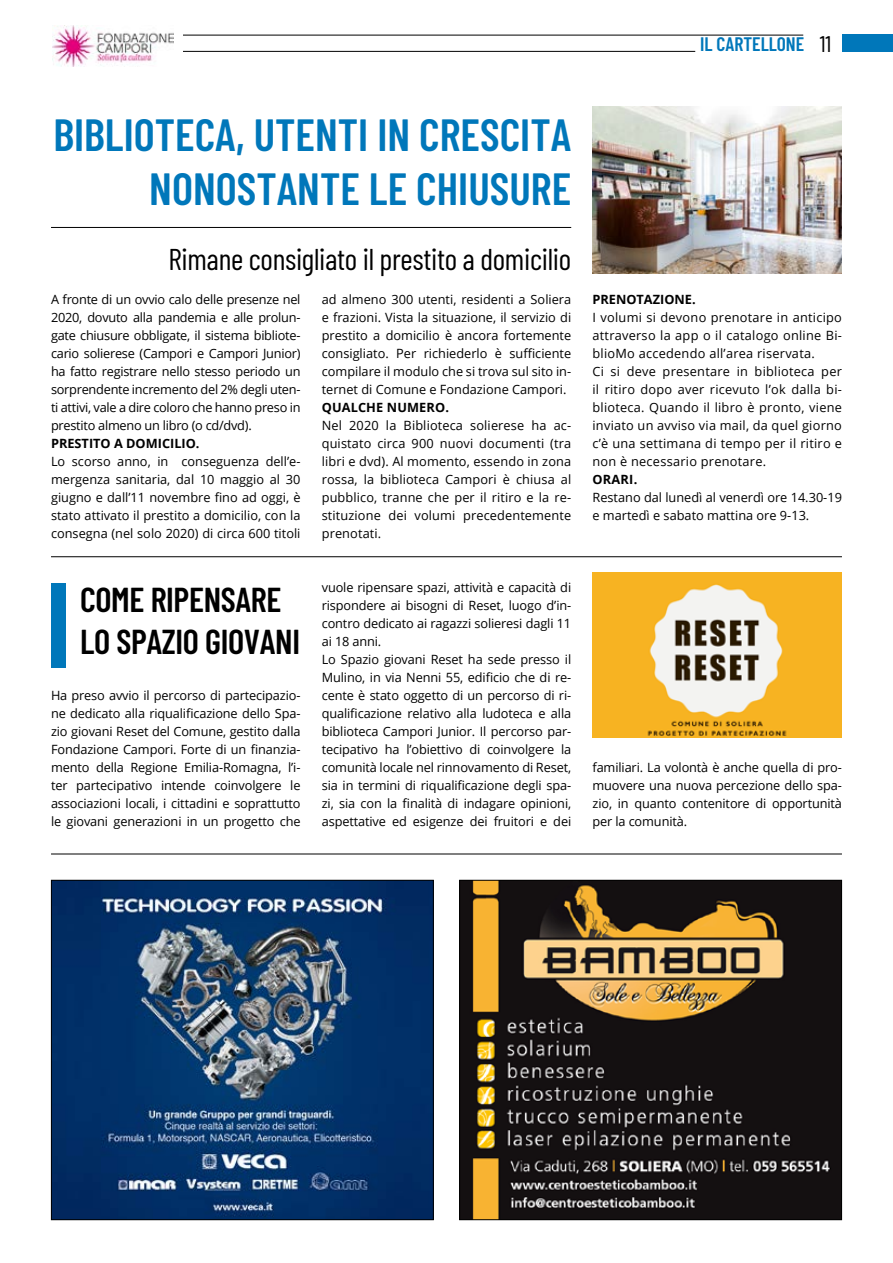
<style>
.page{position:relative;width:893px;height:1263px;background:#fff}
.page>*{position:absolute;margin:0;border:0;box-sizing:border-box;transform-origin:0 0}
.t1{font:600 45px/54px "Barlow Condensed";color:#0077ba;text-align:right}
.t2{font:600 34.5px/41.4px "Barlow Condensed";letter-spacing:-.01em;color:#000}
.t3{font:30px "Barlow Condensed";letter-spacing:-.01em;color:#000}
.t4{font:600 19.5px "Barlow Condensed";color:#0077ba}
.t5{font:12.75px/18px "Open Sans";letter-spacing:-.01em;color:#000;text-align:justify}
.t6{font:12.75px/18px "Open Sans";letter-spacing:.02em;color:#000}
.t7{font:700 12.75px "Open Sans";color:#000}
.s1{font-weight:400;font-size:22.5px;color:#000}
</style>
<div class="page">
<img style="left:53px;top:882px;width:379px;height:336px">
<div style="left:51px;top:880px;width:383px;height:340px;border:1px solid #000"></div>
<img style="left:461px;top:882px;width:379px;height:336px">
<div style="left:459px;top:880px;width:383px;height:340px;border:1px solid #000"></div>
<hr style="left:51px;top:35px;width:752px;height:1px;background:#000">
<hr style="left:51px;top:51px;width:644px;height:1px;background:#000">
<div style="left:842px;top:35px;width:51px;height:17px;background:#0077ba"></div>
<div style="left:51px;top:26px;width:131px;height:41px;background:#fff"></div>
<img style="left:53px;top:26px;width:120px;height:41px">
<hr style="left:51px;top:854px;width:791px;height:1px;background:#000">
<hr style="left:51px;top:227px;width:520px;height:1px;background:#000">
<div style="left:51px;top:583px;width:14px;height:84px;background:#0077ba"></div>
<hr style="left:51px;top:556px;width:791px;height:1px;background:#000">
<img style="left:592px;top:572px;width:250px;height:165px">
<img style="left:592px;top:106px;width:250px;height:167px">
<h3 class="t4" style="left:700px;top:31px;width:133px">IL CARTELLONE <span class="s1">11</span></h3>
<h1 class="t1" style="left:53px;top:105px;width:519px">BIBLIOTECA, UTENTI IN CRESCITA<br>NONOSTANTE LE CHIUSURE</h1>
<h3 class="t3" style="left:169px;top:238px;width:404px">Rimane consigliato il prestito a domicilio</h3>
<p class="t5" style="left:51px;top:290px;width:251px">A fronte di un ovvio calo delle presenze nel 2020, dovuto alla pandemia e alle prolun&shy;gate chiusure obbligate, il sistema bibliote&shy;cario solierese (Campori e Campori Junior) ha fatto registrare nello stesso periodo un sorprendente incremento del 2% degli uten&shy;ti attivi, vale a dire coloro che hanno preso in prestito almeno un libro (o cd/dvd).</p>
<p class="t7" style="left:51px;top:435px;width:150px">PRESTITO A DOMICILIO.</p>
<p class="t5" style="left:51px;top:452px;width:251px">Lo scorso anno, in conseguenza dell’e&shy;mergenza sanitaria, dal 10 maggio al 30 giugno e dall’11 novembre fino ad oggi, è stato attivato il prestito a domicilio, con la consegna (nel solo 2020) di circa 600 titoli</p>
<h2 class="t2" style="left:80px;top:577px;width:222px">COME RIPENSARE<br>LO SPAZIO GIOVANI</h2>
<p class="t5" style="left:51px;top:686px;width:251px">Ha preso avvio il percorso di partecipazio&shy;ne dedicato alla riqualificazione dello Spa&shy;zio giovani Reset del Comune, gestito dalla Fondazione Campori. Forte di un finanzia&shy;mento della Regione Emilia-Romagna, l’i&shy;ter partecipativo intende coinvolgere le associazioni locali, i cittadini e soprattutto le giovani generazioni in un progetto che</p>
<p class="t5" style="left:322px;top:290px;width:251px">ad almeno 300 utenti, residenti a Soliera e frazioni. Vista la situazione, il servizio di prestito a domicilio è ancora fortemente consigliato. Per richiederlo è sufficiente compilare il modulo che si trova sul sito in&shy;ternet di Comune e Fondazione Campori.</p>
<p class="t7" style="left:322px;top:399px;width:129px">QUALCHE NUMERO.</p>
<p class="t5" style="left:322px;top:416px;width:251px">Nel 2020 la Biblioteca solierese ha ac&shy;quistato circa 900 nuovi documenti (tra libri e dvd). Al momento, essendo in zona rossa, la biblioteca Campori è chiusa al pubblico, tranne che per il ritiro e la re&shy;stituzione dei volumi precedentemente prenotati.</p>
<p class="t5" style="left:322px;top:578px;width:251px;text-align:left">vuole ripensare spazi, attività e capacità di rispondere ai bisogni di Reset, luogo d’in&shy;contro dedicato ai ragazzi solieresi dagli 11 ai 18 anni.<br>Lo Spazio giovani Reset ha sede presso il Mulino, in via Nenni 55, edificio che di re&shy;cente è stato oggetto di un percorso di ri&shy;qualificazione relativo alla ludoteca e alla biblioteca Campori Junior. Il percorso par&shy;tecipativo ha l’obiettivo di coinvolgere la comunità locale nel rinnovamento di Reset, sia in termini di riqualificazione degli spa&shy;zi, sia con la finalità di indagare opinioni, aspettative ed esigenze dei fruitori e dei</p>
<p class="t7" style="left:592px;top:291px;width:105px">PRENOTAZIONE.</p>
<p class="t6" style="left:592px;top:308px;width:251px">I volumi si devono prenotare in anticipo attraverso la app o il catalogo online Bi&shy;blioMo accedendo all’area riservata.<br>Ci si deve presentare in biblioteca per il ritiro dopo aver ricevuto l’ok dalla bi&shy;blioteca. Quando il libro è pronto, viene inviato un avviso via mail, da quel giorno c’è una settimana di tempo per il ritiro e non è necessario prenotare.</p>
<p class="t7" style="left:592px;top:471px;width:46px">ORARI.</p>
<p class="t5" style="left:592px;top:488px;width:251px">Restano dal lunedì al venerdì ore 14.30-19 e martedì e sabato mattina ore 9-13.</p>
<p class="t5" style="left:592px;top:758px;width:251px">familiari. La volontà è anche quella di pro&shy;muovere una nuova percezione dello spa&shy;zio, in quanto contenitore di opportunità per la comunità.</p>
</div>
